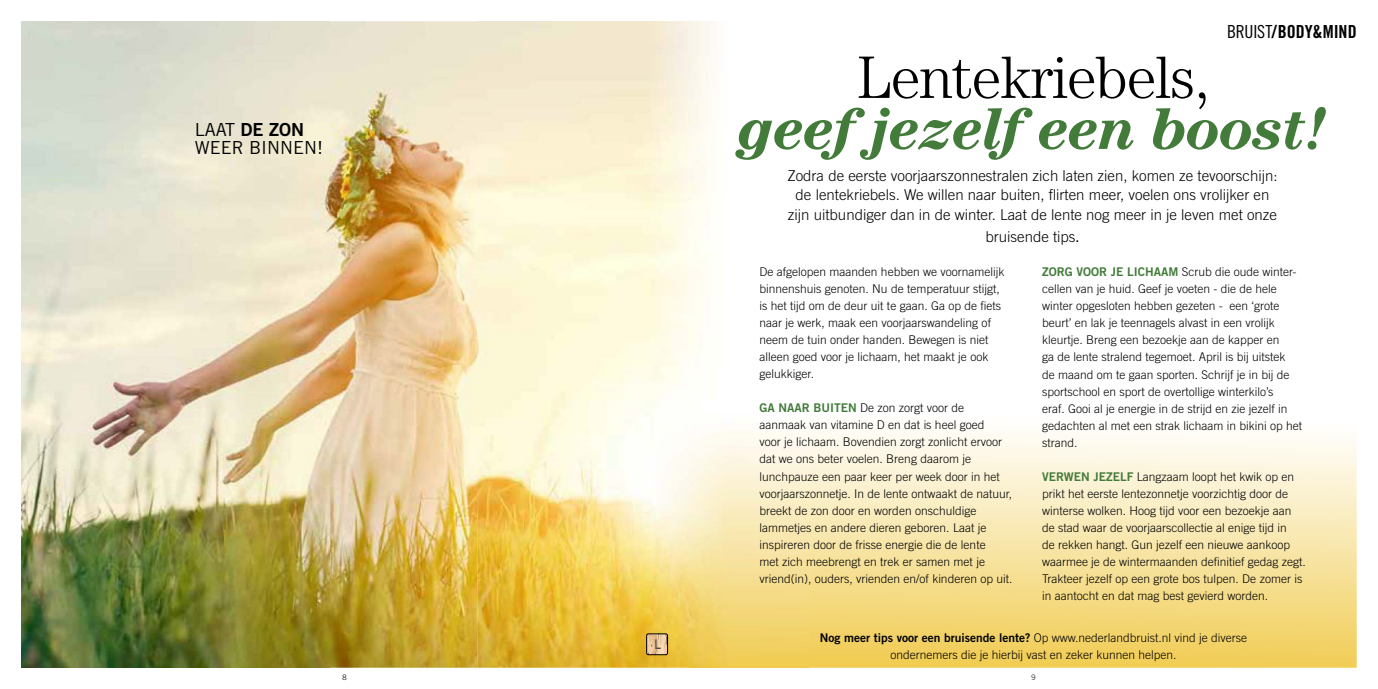
<style>
.page{position:relative;width:1378px;height:689px;background:#fff}
.page>*{position:absolute;margin:0;border:0;box-sizing:border-box;transform-origin:0 0}
.t1{font:italic 700 60px "Century Std";letter-spacing:-.02em;color:#437b3a}
.t2{font:300 60px "Century Std";letter-spacing:-.02em;color:#000}
.t3{font:18px "Trade Gothic LT Std Bd Cn 20";color:#000}
.t4{font:18px "Trade Gothic LT Std";color:#000}
.t5{font:18px "Trade Gothic LT Std Bd 2";color:#000}
.t6{font:300 15px/19.5px "Trade Gothic LT Std";color:#000;text-align:center}
.t7{font:300 12px/17px "Trade Gothic LT Std";color:#000}
.t8{font:300 7.5px "Trade Gothic LT Std";color:#000}
.s1{font-family:"Trade Gothic LT Std"}
.s2{font-family:"Trade Gothic LT Std Cn 18"}
.s3{font-family:"Trade Gothic LT Std Cn 18";font-weight:400;font-size:18px}
.s4{font-family:"Trade Gothic LT Std Bd 2";font-weight:400;color:#437b3a}
.s5{font-family:"Trade Gothic LT Std Bd 2";font-weight:400}
</style>
<div class="page">
<img style="left:21px;top:21px;width:456px;height:647px">
<img style="left:477px;top:21px;width:212px;height:647px">
<svg style="left:646px;top:634px;width:22px;height:22px"></svg>
<div style="left:646px;top:634px;width:22px;height:21px;border:1px solid #000;border-radius:2px"></div>
<svg style="left:689px;top:21px;width:667px;height:647px"></svg>
<h2 class="t5" style="left:195px;top:119px;width:111px"><span class="s1">LAAT</span> DE ZON</h2>
<h2 class="t4" style="left:195px;top:137px;width:130px">WEER BINNEN!</h2>
<h2 class="t3" style="left:1227px;top:21px;width:131px"><span class="s2">BRUIST</span>/BODY&amp;MIND</h2>
<h1 class="t2" style="left:857px;top:43px;width:354px">Lentekriebels,</h1>
<h1 class="t1" style="left:739px;top:93px;width:590px">geef jezelf een boost!</h1>
<p class="t6" style="left:787px;top:165px;width:492px">Zodra de eerste voorjaars zonnestralen zich laten zien, komen ze tevoorschijn: de lentekriebels. We willen naar buiten, flirten meer, voelen ons vrolijker en zijn uitbundiger dan in de winter. Laat de lente nog meer in je leven met onze</p>
<p class="t6" style="left:985px;top:227px;width:96px">bruisende tips<span class="s3">.</span></p>
<p class="t7" style="left:1042px;top:263px;width:262px"><span class="s4">ZORG VOOR JE LICHAAM</span> Scrub die oude winter&shy;cellen van je huid. Geef je voeten - die de hele winter opgesloten hebben gezeten - een ‘grote beurt’ en lak je teennagels alvast in een vrolijk kleurtje. Breng een bezoekje aan de kapper en<br>ga de lente stralend tegemoet. April is bij uitstek<br>de maand om te gaan sporten. Schrijf je in bij de sportschool en sport de overtollige winterkilo’s<br>eraf. Gooi al je energie in de strijd en zie jezelf in gedachten al met een strak lichaam in bikini op het strand.</p>
<p class="t7" style="left:1042px;top:468px;width:265px"><span class="s4">VERWEN JEZELF</span> Langzaam loopt het kwik op en prikt het eerste lentezonnetje voorzichtig door de winterse wolken. Hoog tijd voor een bezoekje aan de stad waar de voorjaarscollectie al enige tijd in<br>de rekken hangt. Gun jezelf een nieuwe aankoop waarmee je de wintermaanden definitief gedag zegt.<br>Trakteer jezelf op een grote bos tulpen. De zomer is in aantocht en dat mag best gevierd worden.</p>
<p class="t7" style="left:759px;top:263px;width:246px">De afgelopen maanden hebben we voornamelijk binnenshuis genoten. Nu de temperatuur stijgt, is het tijd om de deur uit te gaan. Ga op de fiets naar je werk, maak een voorjaars wandeling of neem de tuin onder handen. Bewegen is niet alleen goed voor je lichaam, het maakt je ook gelukkiger.</p>
<p class="t7" style="left:759px;top:399px;width:254px"><span class="s4">GA NAAR BUITEN</span> De zon zorgt voor de aanmaak van vitamine D en dat is heel goed<br>voor je lichaam. Bovendien zorgt zonlicht ervoor dat we ons beter voelen. Breng daarom je lunchpauze een paar keer per week door in het voorjaarszonnetje. In de lente ontwaakt de natuur, breekt de zon door en worden onschuldige lammetjes en andere dieren geboren. Laat je inspireren door de frisse energie die de lente<br>met zich meebrengt en trek er samen met je vriend(in), ouders, vrienden en/of kinderen op uit.</p>
<p class="t7" style="left:820px;top:629px;width:429px;text-align:center"><span class="s5">Nog meer tips voor een bruisende lente?</span> Op www.nederlandbruist.nl vind je diverse ondernemers die je hierbij vast en zeker kunnen helpen.</p>
<p class="t8" style="left:342px;top:672px;width:6px">8</p>
<p class="t8" style="left:1031px;top:672px;width:6px">9</p>
</div>
